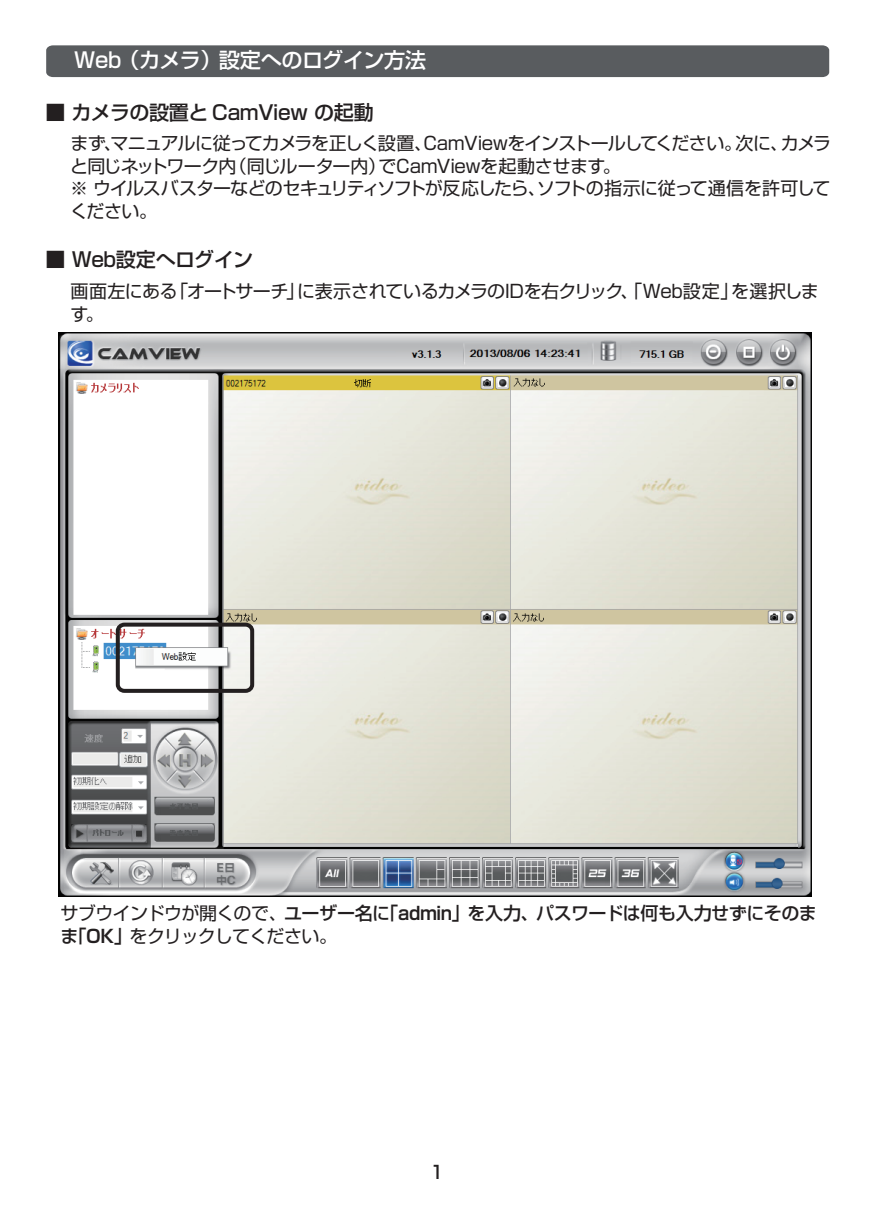
<style>
.page{position:relative;width:874px;height:1225px;background:#fff}
.page>*{position:absolute;margin:0;border:0;box-sizing:border-box;transform-origin:0 0}
.t1{font:500 21.2px "Shin Go Pro";letter-spacing:-.015em;color:#fff}
.t2{font:500 20px "Shin Go Pro";letter-spacing:-.015em;color:#231f20}
.t3{font:18px/22.6px "Shin Go Pro";letter-spacing:-.04em;color:#231f20}
.t4{font:500 18px/22.6px "Shin Go Pro";letter-spacing:-.025em;color:#231f20}
.s1{font-weight:400}
.s2{font-family:"Shin Go Pro De";font-weight:700}
</style>
<div class="page">
<div style="left:46px;top:45px;width:782px;height:32px;background:#595c5f"></div>
<img style="left:58px;top:332px;width:753px;height:564px">
<div style="left:116px;top:622px;width:138px;height:71px;border:4px solid #231f20;border-radius:7px"></div>
<p class="t1" style="left:74px;top:43px;width:395px">Web（カメラ）設定へのログイン方法　　</p>
<p class="t2" style="left:45px;top:96px;width:330px">■ カメラの設置と CamView の起動</p>
<p class="t3" style="left:70px;top:129px;width:762px">まず、マニュアルに従ってカメラを正しく設置、CamViewをインストールしてください。次に、カメラと同じネットワーク内（同じルーター内）でCamViewを起動させます。<br>※ ウイルスバスターなどのセキュリティソフトが反応したら、ソフトの指示に従って通信を許可してください。</p>
<p class="t2" style="left:45px;top:243px;width:209px">■ Web設定へログイン</p>
<p class="t3" style="left:70px;top:278px;width:749px">画面左にある「オートサーチ」に表示されているカメラのIDを右クリック、「Web設定」を選択します。</p>
<p class="t4" style="left:60px;top:899px;width:757px"><span class="s1">サブウインドウが開くので、</span>ユーザー名に「<span class="s2">admin</span>」を入力、パスワードは何も入力せずにそのまま「<span class="s2">OK</span>」<span class="s1">をクリックしてください。</span></p>
<p class="t4" style="left:430px;top:1159px;width:15px">1</p>
</div>
